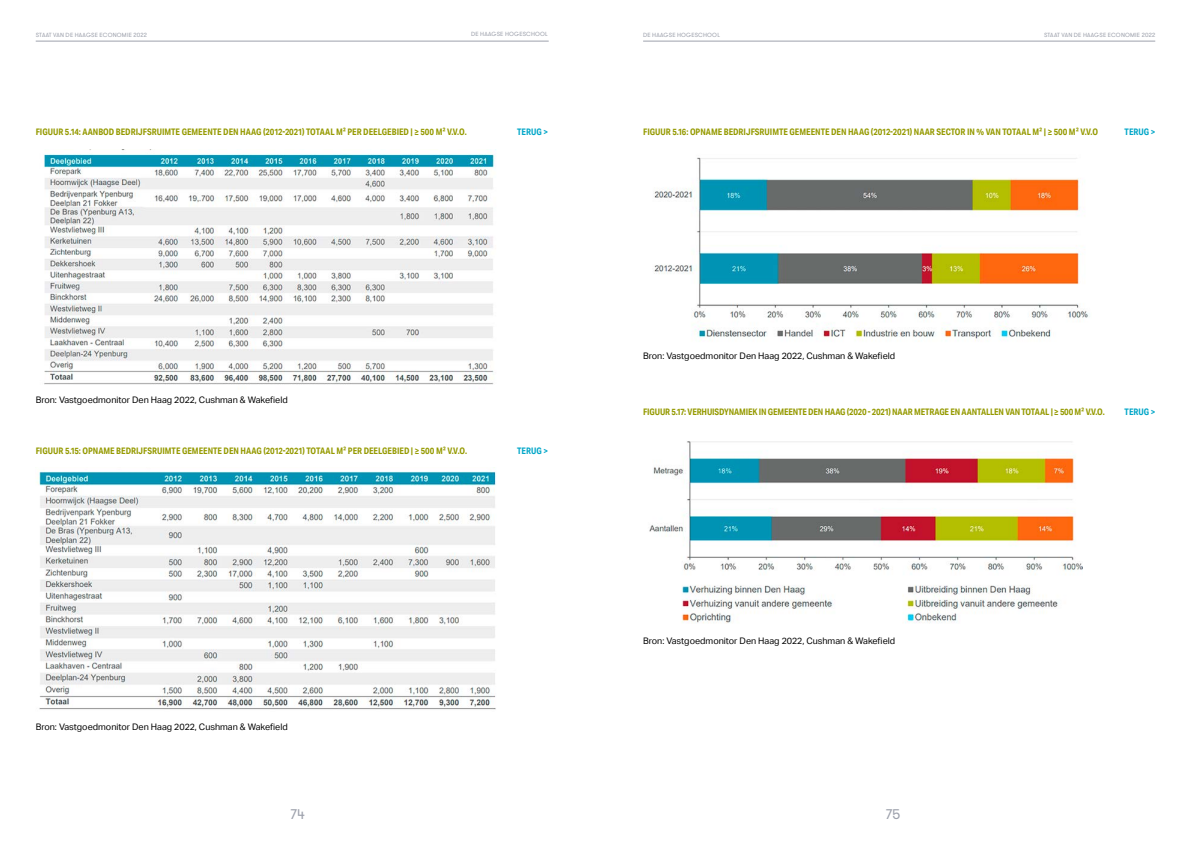
<style>
.page{position:relative;width:1191px;height:842px;background:#fff}
.page>*{position:absolute;margin:0;border:0;box-sizing:border-box;transform-origin:0 0}
.t1{font:14px "GT Walsheim Pro";color:#9da1ac}
.t2{font:700 9px "Aktiv Grotesk Cd";color:#959a00}
.t3{font:9px "Aktiv Grotesk";color:#000}
.t4{font:700 9px "Aktiv Grotesk Cd";color:#00a6c8}
.t5{font:6px "GT Walsheim Pro";letter-spacing:.03em;color:#9da1ac}
</style>
<div class="page">
<hr style="left:36px;top:41px;width:513px;height:1px;background:#9da1ac">
<hr style="left:643px;top:41px;width:512px;height:1px;background:#9da1ac">
<img style="left:654px;top:157px;width:435px;height:184px">
<img style="left:649px;top:441px;width:433px;height:183px">
<img style="left:44px;top:149px;width:452px;height:236px">
<img style="left:37px;top:471px;width:459px;height:239px">
<p class="t5" style="left:471px;top:30px;width:78px">DE HAAGSE HOGESCHOOL</p>
<p class="t5" style="left:643px;top:31px;width:78px">DE HAAGSE HOGESCHOOL</p>
<p class="t5" style="left:36px;top:31px;width:113px">STAAT VAN DE HAAGSE ECONOMIE 2022</p>
<p class="t5" style="left:1044px;top:31px;width:113px">STAAT VAN DE HAAGSE ECONOMIE 2022</p>
<p class="t2" style="left:36px;top:127px;width:432px">FIGUUR 5.14: AANBOD BEDRIJFSRUIMTE GEMEENTE DEN HAAG (2012-2021) TOTAAL M² PER DEELGEBIED | ≥ 500 M² V.V.O.</p>
<p class="t4" style="left:517px;top:127px;width:32px">TERUG &gt;</p>
<p class="t3" style="left:36px;top:394px;width:253px">Bron: Vastgoedmonitor Den Haag 2022, Cushman &amp; Wakefield</p>
<p class="t2" style="left:36px;top:445px;width:433px">FIGUUR 5.15: OPNAME BEDRIJFSRUIMTE GEMEENTE DEN HAAG (2012-2021) TOTAAL M² PER DEELGEBIED | ≥ 500 M² V.V.O.</p>
<p class="t4" style="left:517px;top:445px;width:32px">TERUG &gt;</p>
<p class="t3" style="left:36px;top:721px;width:253px">Bron: Vastgoedmonitor Den Haag 2022, Cushman &amp; Wakefield</p>
<p class="t2" style="left:643px;top:127px;width:456px">FIGUUR 5.16: OPNAME BEDRIJFSRUIMTE GEMEENTE DEN HAAG (2012-2021) NAAR SECTOR IN % VAN TOTAAL M² | ≥ 500 M² V.V.O</p>
<p class="t4" style="left:1124px;top:127px;width:32px">TERUG &gt;</p>
<p class="t3" style="left:643px;top:350px;width:253px">Bron: Vastgoedmonitor Den Haag 2022, Cushman &amp; Wakefield</p>
<p class="t2" style="left:643px;top:407px;width:463px">FIGUUR 5.17: VERHUISDYNAMIEK IN GEMEENTE DEN HAAG (2020 - 2021) NAAR METRAGE EN AANTALLEN VAN TOTAAL | ≥ 500 M² V.V.O.</p>
<p class="t4" style="left:1124px;top:407px;width:32px">TERUG &gt;</p>
<p class="t3" style="left:643px;top:636px;width:253px">Bron: Vastgoedmonitor Den Haag 2022, Cushman &amp; Wakefield</p>
<h1 class="t1" style="left:290px;top:805px;width:16px">74</h1>
<h1 class="t1" style="left:885px;top:805px;width:16px">75</h1>
</div>
